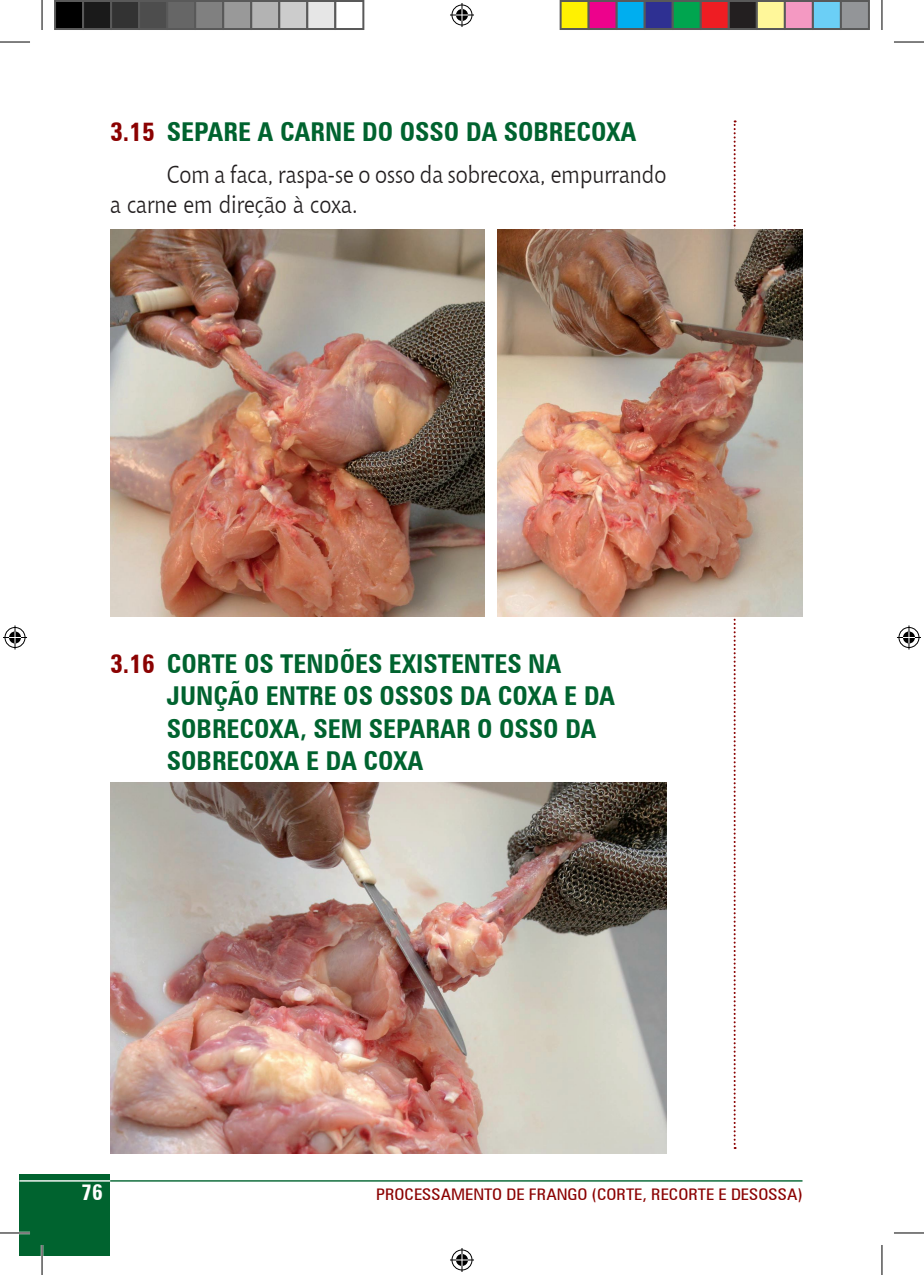
<style>
.page{position:relative;width:924px;height:1275px;background:#fff}
.page>*{position:absolute;margin:0;border:0;box-sizing:border-box;transform-origin:0 0}
.t1{font:700 condensed 26px "Zurich BT";color:#00632f}
.t2{font:24px/30px "Chianti BT";color:#231f20;scale:.9 1}
.t3{font:700 condensed 22px "Zurich BT";color:#fff}
.t4{font:condensed 16px "Zurich BT";color:#8b0202;scale:1.1 1}
.s1{color:#8b0202}
</style>
<div class="page">
<hr style="left:110px;top:1180px;width:692px;height:1px;background:#00632f">
<svg style="left:733px;top:120px;width:2px;height:1029px"></svg>
<div style="left:19px;top:1174px;width:91px;height:81px;background:#00632f"></div>
<hr style="left:19px;top:1180px;width:91px;height:1px;background:#fff">
<img style="left:110px;top:229px;width:374px;height:387px">
<img style="left:497px;top:229px;width:305px;height:387px">
<img style="left:110px;top:783px;width:556px;height:370px">
<hr style="left:0;top:1231px;width:30px;height:3px;background:#fff">
<hr style="left:41px;top:1245px;width:2px;height:30px;background:#fff">
<hr style="left:0;top:42px;width:30px;height:1px;background:#000">
<hr style="left:893px;top:42px;width:30px;height:1px;background:#000">
<hr style="left:0;top:1232px;width:30px;height:1px;background:#000">
<hr style="left:893px;top:1232px;width:30px;height:1px;background:#000">
<hr style="left:42px;top:0;width:1px;height:30px;background:#000">
<hr style="left:42px;top:1245px;width:1px;height:30px;background:#000">
<hr style="left:881px;top:0;width:1px;height:30px;background:#000">
<hr style="left:881px;top:1245px;width:1px;height:30px;background:#000">
<svg style="left:450px;top:3px;width:24px;height:24px"></svg>
<svg style="left:450px;top:1248px;width:24px;height:24px"></svg>
<svg style="left:3px;top:625px;width:24px;height:24px"></svg>
<svg style="left:897px;top:625px;width:23px;height:24px"></svg>
<div style="left:55px;top:1px;width:28px;height:28px;background:#000"></div>
<div style="left:54px;top:0;width:30px;height:30px;border:2px solid #595959"></div>
<div style="left:83px;top:1px;width:28px;height:28px;background:#1a1a1a"></div>
<div style="left:82px;top:0;width:30px;height:30px;border:2px solid #595959"></div>
<div style="left:111px;top:1px;width:28px;height:28px;background:#333"></div>
<div style="left:110px;top:0;width:30px;height:30px;border:2px solid #595959"></div>
<div style="left:139px;top:1px;width:28px;height:28px;background:#4d4d4d"></div>
<div style="left:138px;top:0;width:30px;height:30px;border:2px solid #595959"></div>
<div style="left:167px;top:1px;width:28px;height:28px;background:#666"></div>
<div style="left:166px;top:0;width:30px;height:30px;border:2px solid #595959"></div>
<div style="left:195px;top:1px;width:28px;height:28px;background:#808080"></div>
<div style="left:194px;top:0;width:30px;height:30px;border:2px solid #595959"></div>
<div style="left:223px;top:1px;width:28px;height:28px;background:#999"></div>
<div style="left:222px;top:0;width:30px;height:30px;border:2px solid #595959"></div>
<div style="left:251px;top:1px;width:28px;height:28px;background:#b3b3b3"></div>
<div style="left:250px;top:0;width:30px;height:30px;border:2px solid #595959"></div>
<div style="left:279px;top:1px;width:28px;height:28px;background:#ccc"></div>
<div style="left:278px;top:0;width:30px;height:30px;border:2px solid #595959"></div>
<div style="left:307px;top:1px;width:28px;height:28px;background:#e6e6e6"></div>
<div style="left:306px;top:0;width:30px;height:30px;border:2px solid #595959"></div>
<div style="left:334px;top:0;width:30px;height:30px;border:2px solid #595959"></div>
<div style="left:560px;top:1px;width:28px;height:28px;background:#fff101"></div>
<div style="left:559px;top:0;width:30px;height:30px;border:2px solid #595959"></div>
<div style="left:588px;top:1px;width:28px;height:28px;background:#ed028c"></div>
<div style="left:587px;top:0;width:30px;height:30px;border:2px solid #595959"></div>
<div style="left:616px;top:1px;width:28px;height:28px;background:#00aeef"></div>
<div style="left:615px;top:0;width:30px;height:30px;border:2px solid #595959"></div>
<div style="left:644px;top:1px;width:28px;height:28px;background:#2e3092"></div>
<div style="left:643px;top:0;width:30px;height:30px;border:2px solid #595959"></div>
<div style="left:672px;top:1px;width:28px;height:28px;background:#00a54f"></div>
<div style="left:671px;top:0;width:30px;height:30px;border:2px solid #595959"></div>
<div style="left:700px;top:1px;width:28px;height:28px;background:#ee1d23"></div>
<div style="left:699px;top:0;width:30px;height:30px;border:2px solid #595959"></div>
<div style="left:728px;top:1px;width:28px;height:28px;background:#231f20"></div>
<div style="left:727px;top:0;width:30px;height:30px;border:2px solid #595959"></div>
<div style="left:756px;top:1px;width:28px;height:28px;background:#fff79a"></div>
<div style="left:755px;top:0;width:30px;height:30px;border:2px solid #595959"></div>
<div style="left:784px;top:1px;width:28px;height:28px;background:#f499c2"></div>
<div style="left:783px;top:0;width:30px;height:30px;border:2px solid #595959"></div>
<div style="left:812px;top:1px;width:28px;height:28px;background:#6bcff6"></div>
<div style="left:811px;top:0;width:30px;height:30px;border:2px solid #595959"></div>
<div style="left:840px;top:1px;width:28px;height:28px;background:#939598"></div>
<div style="left:839px;top:0;width:30px;height:30px;border:2px solid #595959"></div>
<p class="t1" style="left:110px;top:116px;width:86px"><span class="s1">3.15</span> SEPARE</p>
<p class="t1" style="left:257px;top:116px;width:39px">A CARNE</p>
<p class="t1" style="left:362px;top:116px;width:54px">DO OSSO</p>
<p class="t1" style="left:465px;top:116px;width:54px">DA SOBRECOXA</p>
<p class="t2" style="left:110px;top:158px;width:619px;text-indent:57px">Com a faca, raspa-se o osso da sobrecoxa, empurrando a carne em direção à coxa.</p>
<p class="t1" style="left:110px;top:648px;width:86px"><span class="s1">3.16</span> CORTE</p>
<p class="t1" style="left:244px;top:648px;width:52px">OS TENDÕES</p>
<p class="t1" style="left:388px;top:648px;width:14px">EXISTENTES</p>
<p class="t1" style="left:528px;top:648px;width:17px">NA</p>
<p class="t1" style="left:167px;top:680px;width:30px">JUNÇÃO</p>
<p class="t1" style="left:266px;top:680px;width:15px">ENTRE</p>
<p class="t1" style="left:343px;top:680px;width:52px">OS OSSOS</p>
<p class="t1" style="left:459px;top:680px;width:54px">DA COXA</p>
<p class="t1" style="left:564px;top:680px;width:36px">E DA</p>
<p class="t1" style="left:167px;top:713px;width:16px">SOBRECOXA</p>
<p class="t1" style="left:300px;top:713px;width:30px">, SEM</p>
<p class="t1" style="left:368px;top:713px;width:16px">SEPARAR</p>
<p class="t1" style="left:477px;top:713px;width:38px">O OSSO</p>
<p class="t1" style="left:564px;top:713px;width:16px">DA</p>
<p class="t1" style="left:167px;top:745px;width:16px">SOBRECOXA</p>
<p class="t1" style="left:306px;top:745px;width:73px">EDA COXA</p>
<p class="t3" style="left:81px;top:1179px;width:23px">76</p>
<p class="t4" style="left:376px;top:1184px;width:389px">PROCESSAMENTO DE FRANGO (CORTE, RECORTE E DESOSSA)</p>
</div>
